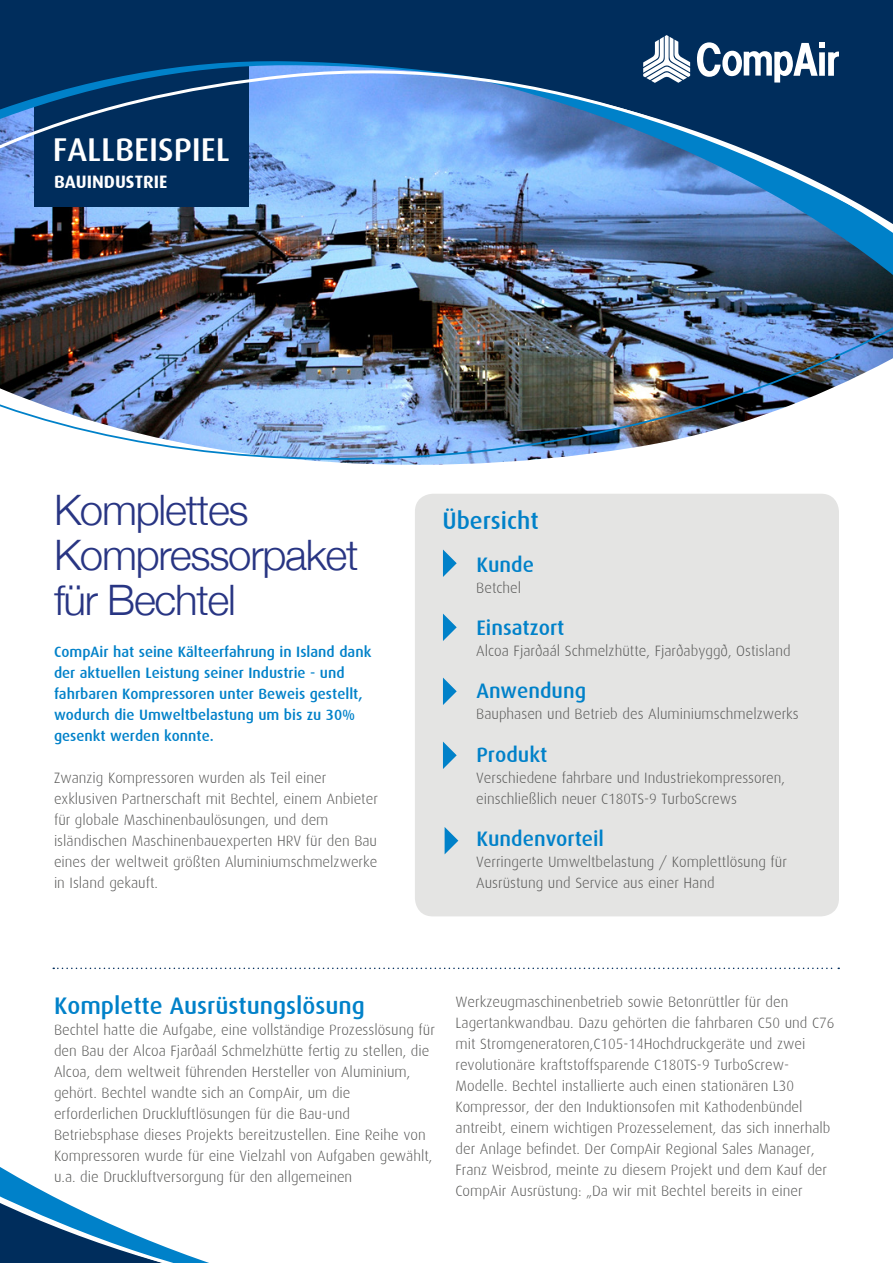
<style>
.page{position:relative;width:893px;height:1263px;background:#fff}
.page>*{position:absolute;margin:0;border:0;box-sizing:border-box;transform-origin:0 0}
.t1{font:300 42px/45px "Helvetica Neue";letter-spacing:-.03em;color:#283583}
.t2{font:500 33px "Dax";color:#fff}
.t3{font:500 24px "Dax";color:#0081c9}
.t4{font:500 21px "Dax";color:#0081c9}
.t5{font:700 18px "Dax";color:#fff}
.t6{font:300 15px/21px "Dax";color:#575756}
.t7{font:500 15px/21px "Dax";color:#0081c9}
</style>
<div class="page">
<img style="left:0;top:289px;width:893px;height:207px">
<img style="left:0;top:263px;width:893px;height:26px">
<svg style="left:0;top:0;width:893px;height:263px;background:#376090"></svg>
<svg style="left:697px;top:42px;width:142px;height:41px"></svg>
<svg style="left:643px;top:35px;width:47px;height:48px"></svg>
<svg style="left:0;top:1167px;width:209px;height:96px"></svg>
<div style="left:415px;top:494px;width:424px;height:422px;background:#e4e4e3;border-radius:18px"></div>
<svg style="left:443px;top:549px;width:14px;height:28px"></svg>
<svg style="left:443px;top:614px;width:14px;height:27px"></svg>
<svg style="left:443px;top:677px;width:14px;height:28px"></svg>
<svg style="left:443px;top:741px;width:14px;height:28px"></svg>
<svg style="left:445px;top:827px;width:13px;height:27px"></svg>
<svg style="left:53px;top:967px;width:786px;height:2px"></svg>
<h2 class="t2" style="left:53px;top:132px;width:178px">FALLBEISPIEL</h2>
<p class="t5" style="left:54px;top:171px;width:115px">BAUINDUSTRIE</p>
<h1 class="t1" style="left:54px;top:484px;width:306px">Komplettes<br>Kompressorpaket für Bechtel</h1>
<p class="t7" style="left:54px;top:641px;width:319px">CompAir hat seine Kälteerfahrung in Island dank der aktuellen Leistung seiner Industrie - und fahrbaren Kompressoren unter Beweis gestellt, wodurch die Umweltbelastung um bis zu 30% gesenkt werden konnte.</p>
<p class="t6" style="left:54px;top:767px;width:325px">Zwanzig Kompressoren wurden als Teil einer exklusiven Partnerschaft mit Bechtel, einem Anbieter für globale Maschinenbaulösungen, und dem isländischen Maschinenbauexperten HRV für den Bau eines der weltweit größten Aluminiumschmelzwerke in Island gekauft.</p>
<h3 class="t3" style="left:442px;top:507px;width:98px">Übersicht</h3>
<h3 class="t4" style="left:476px;top:553px;width:59px">Kunde</h3>
<p class="t6" style="left:476px;top:577px;width:46px">Betchel</p>
<h3 class="t4" style="left:476px;top:616px;width:90px">Einsatzort</h3>
<p class="t6" style="left:476px;top:641px;width:316px">Alcoa Fjarðaál Schmelzhütte, Fjarðabyggð, Ostisland</p>
<h3 class="t4" style="left:476px;top:679px;width:111px">Anwendung</h3>
<p class="t6" style="left:476px;top:704px;width:324px">Bauphasen und Betrieb des Aluminiumschmelzwerks</p>
<h3 class="t4" style="left:476px;top:743px;width:72px">Produkt</h3>
<p class="t6" style="left:476px;top:767px;width:310px">Verschiedene fahrbare und Industriekompressoren, einschließlich neuer C180TS-9 TurboScrews</p>
<h3 class="t4" style="left:476px;top:827px;width:129px">Kundenvorteil</h3>
<p class="t6" style="left:476px;top:851px;width:312px">Verringerte Umweltbelastung / Komplettlösung für<br>Ausrüstung und Service aus einer Hand</p>
<h3 class="t3" style="left:54px;top:992px;width:312px">Komplette Ausrüstungslösung</h3>
<p class="t6" style="left:54px;top:1020px;width:382px">Bechtel hatte die Aufgabe, eine vollständige Prozesslösung für den Bau der Alcoa Fjarðaál Schmelzhütte fertig zu stellen, die Alcoa, dem weltweit führenden Hersteller von Aluminium, gehört. Bechtel wandte sich an CompAir, um die erforderlichen Druckluftlösungen für die Bau-und Betriebsphase dieses Projekts bereitzustellen. Eine Reihe von Kompressoren wurde für eine Vielzahl von Aufgaben gewählt, u.a. die Druckluftversorgung für den allgemeinen</p>
<p class="t6" style="left:455px;top:991px;width:380px">Werkzeugmaschinenbetrieb sowie Betonrüttler für den Lagertankwandbau. Dazu gehörten die fahrbaren C50 und C76 mit Stromgeneratoren,C105-14Hochdruckgeräte und zwei revolutionäre kraftstoffsparende C180TS-9 TurboScrew-Modelle. Bechtel installierte auch einen stationären L30<br>Kompressor, der den Induktionsofen mit Kathodenbündel antreibt, einem wichtigen Prozesselement, das sich innerhalb der Anlage befindet. Der CompAir Regional Sales Manager, Franz Weisbrod, meinte zu diesem Projekt und dem Kauf der CompAir Ausrüstung: „Da wir mit Bechtel bereits in einer</p>
</div>
